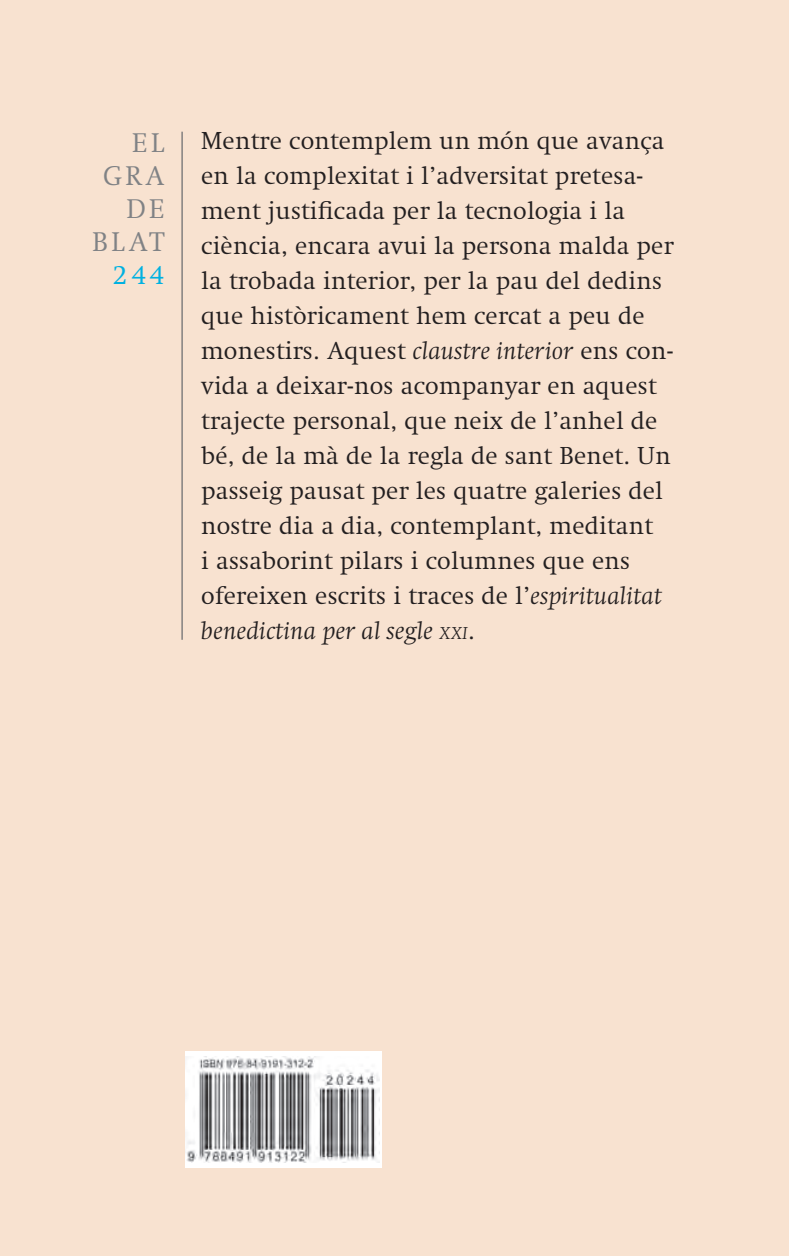
<style>
.page{position:relative;width:789px;height:1256px;background:#fff}
.page>*{position:absolute;margin:0;border:0;box-sizing:border-box;transform-origin:0 0}
.t1{font:300 27.5px "Swift LT Std";letter-spacing:.12em;color:#808285}
.t2{font:300 27.5px "Swift LT Std";color:#00b1e1}
.t3{font:300 25px/35px "Swift LT Std";letter-spacing:.01em;color:#231f20}
.s1{font-style:italic}
.s2{font-style:italic;font-size:17.5px}
</style>
<div class="page">
<div style="left:0;top:0;width:788px;height:1255px;background:#f8e2d0"></div>
<div style="left:185px;top:1050px;width:197px;height:117px;background:#fff"></div>
<img style="left:187px;top:1056px;width:192px;height:106px">
<hr style="left:181px;top:132px;width:2px;height:507px;background:#6c6d70">
<p class="t1" style="left:132px;top:128px;width:34px">EL</p>
<p class="t1" style="left:103px;top:161px;width:63px">GRA</p>
<p class="t1" style="left:126px;top:194px;width:40px">DE</p>
<p class="t1" style="left:92px;top:227px;width:74px">BLAT</p>
<p class="t2" style="left:113px;top:260px;width:53px">244</p>
<p class="t3" style="left:201px;top:124px;width:473px">Mentre contemplem un món que avança en la complexitat i l’adversitat pretesa&shy;ment justificada per la tecnologia i la ciència, encara avui la persona malda per la trobada interior, per la pau del dedins que històricament hem cercat a peu de monestirs. Aquest <span class="s1">claustre interior</span> ens con&shy;vida a deixar-nos acompanyar en aquest trajecte personal, que neix de l’anhel de bé, de la mà de la regla de sant Benet. Un passeig pausat per les quatre galeries del nostre dia a dia, contemplant, meditant<br>i assaborint pilars i columnes que ens ofereixen escrits i traces de l’<span class="s1">espiritualitat benedictina per al segle</span> <span class="s2">xxi</span>.</p>
</div>
